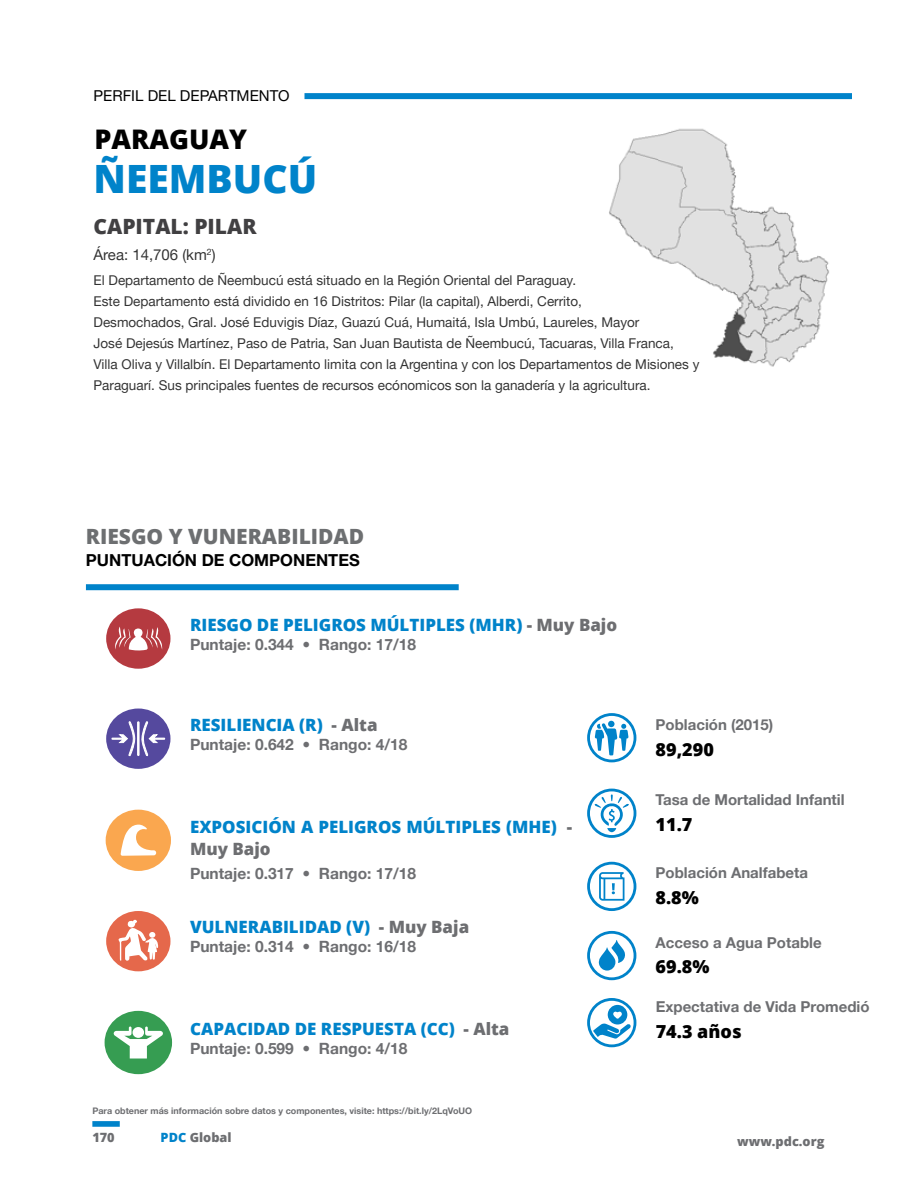
<style>
.page{position:relative;width:918px;height:1188px;background:#fff}
.page>*{position:absolute;margin:0;border:0;box-sizing:border-box;transform-origin:0 0}
.t1{font:800 39px "Open Sans";color:#0083ca}
.t2{font:800 27px "Open Sans";color:#000}
.t3{font:800 21px "Open Sans";color:#6d6f71}
.t4{font:800 21px "Open Sans";color:#414042}
.t5{font:800 18px "Open Sans";color:#000}
.t6{font:800 16.95px/22.5px "Open Sans";color:#0083ca}
.t7{font:700 16.5px "Helvetica Neue LT Pro";color:#000}
.t8{font:700 15.45px "Helvetica Neue LT Pro";color:#6d6e71}
.t9{font:700 15px "Helvetica Neue LT Pro";color:#6d6e71}
.t10{font:15px "Helvetica Neue LT Pro";color:#000}
.t11{font:13.5px/21px "Helvetica Neue LT Pro";color:#000}
.t12{font:800 12.75px "Open Sans";color:#6d6e71}
.t13{font:700 9px "Helvetica Neue LT Pro";color:#6d6e71}
.s1{color:#6d6e71}
.s2{color:#0083ca}
</style>
<div class="page">
<div style="left:304px;top:93px;width:548px;height:6px;background:#0083ca"></div>
<div style="left:92px;top:1121px;width:28px;height:6px;background:#0083ca"></div>
<svg style="left:587px;top:862px;width:49px;height:49px"></svg>
<svg style="left:587px;top:789px;width:49px;height:49px"></svg>
<svg style="left:587px;top:998px;width:49px;height:49px"></svg>
<svg style="left:587px;top:931px;width:49px;height:49px"></svg>
<svg style="left:587px;top:713px;width:49px;height:49px"></svg>
<div style="left:106px;top:608px;width:64px;height:61px;background:#b53a40;border-radius:50%"></div>
<svg style="left:115px;top:627px;width:47px;height:24px"></svg>
<svg style="left:106px;top:709px;width:64px;height:60px"></svg>
<div style="left:106px;top:810px;width:65px;height:61px;background:#faa74f;border-radius:50%"></div>
<svg style="left:121px;top:825px;width:35px;height:31px"></svg>
<div style="left:106px;top:911px;width:64px;height:60px;background:#e5684b;border-radius:50%"></div>
<svg style="left:118px;top:919px;width:40px;height:42px"></svg>
<div style="left:105px;top:1011px;width:67px;height:63px;background:#369d52;border-radius:50%"></div>
<svg style="left:114px;top:1027px;width:49px;height:32px"></svg>
<img style="left:609px;top:128px;width:220px;height:239px">
<div style="left:86px;top:584px;width:373px;height:6px;background:#0083ca"></div>
<p class="t10" style="left:94px;top:86px;width:198px">PERFIL DEL DEPARTMENTO</p>
<h2 class="t2" style="left:95px;top:119px;width:154px">PARAGUAY</h2>
<h1 class="t1" style="left:94px;top:150px;width:225px">ÑEEMBUCÚ</h1>
<h3 class="t4" style="left:94px;top:210px;width:165px">CAPITAL: PILAR</h3>
<p class="t10" style="left:94px;top:246px;width:124px">Área: 14,706 (km<sup>2</sup>)</p>
<p class="t11" style="left:94px;top:269px;width:607px">El Departamento de Ñeembucú está situado en la Región Oriental del Paraguay.<br>Este Departamento está dividido en 16 Distritos: Pilar (la capital), Alberdi, Cerrito,<br>Desmochados, Gral. José Eduvigis Díaz, Guazú Cuá, Humaitá, Isla Umbú, Laureles, Mayor<br>José Dejesús Martínez, Paso de Patria, San Juan Bautista de Ñeembucú, Tacuaras, Villa Franca, Villa Oliva y Villalbín. El Departamento limita con la Argentina y con los Departamentos de Misiones y Paraguarí. Sus principales fuentes de recursos ecónomicos son la ganadería y la agricultura.</p>
<h3 class="t3" style="left:86px;top:520px;width:280px">RIESGO Y VUNERABILIDAD</h3>
<p class="t7" style="left:86px;top:550px;width:275px">PUNTUACIÓN DE COMPONENTES</p>
<p class="t6" style="left:190px;top:613px;width:429px">RIESGO DE PELIGROS MÚLTIPLES (MHR) <span class="s1">- Muy Bajo</span></p>
<p class="t8" style="left:190px;top:635px;width:228px">Puntaje: 0.344 • Rango: 17/18</p>
<p class="t6" style="left:190px;top:713px;width:189px">RESILIENCIA (R) <span class="s1">- Alta</span></p>
<p class="t8" style="left:190px;top:735px;width:219px">Puntaje: 0.642 • Rango: 4/18</p>
<p class="t6" style="left:190px;top:814px;width:384px">EXPOSICIÓN A PELIGROS MÚLTIPLES (MHE) <span class="s1">-<br>Muy Bajo</span></p>
<p class="t8" style="left:190px;top:864px;width:228px">Puntaje: 0.317 • Rango: 17/18</p>
<p class="t6" style="left:190px;top:914px;width:281px">VULNERABILIDAD (V) <span class="s1">- Muy Baja</span></p>
<p class="t8" style="left:190px;top:937px;width:228px">Puntaje: 0.314 • Rango: 16/18</p>
<p class="t6" style="left:190px;top:1017px;width:321px">CAPACIDAD DE RESPUESTA (CC) <span class="s1">- Alta</span></p>
<p class="t8" style="left:190px;top:1039px;width:219px">Puntaje: 0.599 • Rango: 4/18</p>
<p class="t13" style="left:92px;top:1105px;width:381px">Para obtener más información sobre datos y componentes, visite: https://bit.ly/2LqVoUO</p>
<p class="t9" style="left:656px;top:715px;width:119px">Población (2015)</p>
<h3 class="t5" style="left:656px;top:735px;width:60px">89,290</h3>
<p class="t9" style="left:656px;top:791px;width:191px">Tasa de Mortalidad Infantil</p>
<h3 class="t5" style="left:656px;top:811px;width:38px">11.7</h3>
<p class="t9" style="left:656px;top:864px;width:154px">Población Analfabeta</p>
<h3 class="t5" style="left:656px;top:884px;width:45px">8.8%</h3>
<p class="t9" style="left:656px;top:933px;width:168px">Acceso a Agua Potable</p>
<h3 class="t5" style="left:656px;top:953px;width:55px">69.8%</h3>
<p class="t9" style="left:656px;top:997px;width:215px">Expectativa de Vida Promedió</p>
<h3 class="t5" style="left:656px;top:1017px;width:87px">74.3 años</h3>
<p class="t12" style="left:92px;top:1128px;width:24px">170</p>
<p class="t12" style="left:161px;top:1128px;width:72px"><span class="s2">PDC</span> Global</p>
<p class="t12" style="left:737px;top:1132px;width:89px">www.pdc.org</p>
</div>
